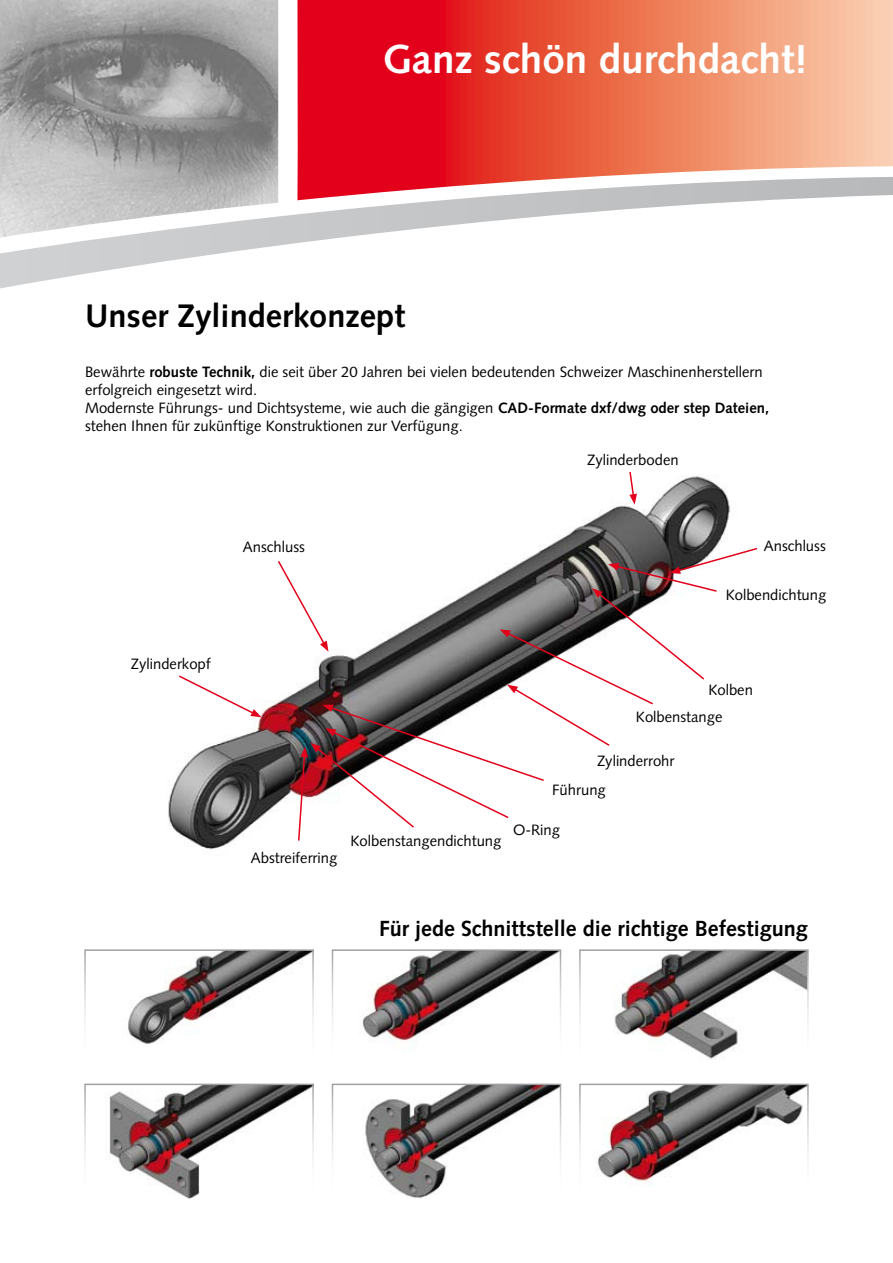
<style>
.page{position:relative;width:893px;height:1263px;background:#fff}
.page>*{position:absolute;margin:0;border:0;box-sizing:border-box;transform-origin:0 0}
.t1{font:700 40.5px "Syntax";color:#fff}
.t2{font:700 32.55px "Syntax";color:#000}
.t3{font:700 21.9px "Syntax";color:#000}
.t4{font:15px/18px "Syntax";color:#000}
.s1{font-weight:700}
</style>
<div class="page">
<svg style="left:298px;top:0;width:595px;height:177px;background:#eb5f50"></svg>
<svg style="left:0;top:177px;width:893px;height:111px"></svg>
<img style="left:0;top:0;width:288px;height:238px">
<svg style="left:278px;top:0;width:20px;height:209px"></svg>
<img style="left:168px;top:476px;width:562px;height:374px">
<img style="left:362px;top:952px;width:196px;height:93px">
<div style="left:332px;top:949px;width:229px;height:117px;border:2px solid #fff"></div>
<img style="left:365px;top:1087px;width:193px;height:110px">
<div style="left:332px;top:1084px;width:229px;height:116px;border:2px solid #fff"></div>
<img style="left:128px;top:952px;width:183px;height:92px">
<div style="left:84px;top:949px;width:230px;height:117px;border:2px solid #fff"></div>
<img style="left:614px;top:952px;width:192px;height:107px">
<div style="left:579px;top:949px;width:230px;height:117px;border:2px solid #fff"></div>
<img style="left:109px;top:1087px;width:202px;height:110px">
<div style="left:84px;top:1084px;width:230px;height:116px;border:2px solid #fff"></div>
<img style="left:598px;top:1087px;width:208px;height:99px">
<div style="left:579px;top:1084px;width:230px;height:116px;border:2px solid #fff"></div>
<svg style="left:628px;top:472px;width:9px;height:33px"></svg>
<svg style="left:177px;top:674px;width:84px;height:43px"></svg>
<svg style="left:276px;top:547px;width:481px;height:295px"></svg>
<h1 class="t1" style="left:383px;top:36px;width:427px">Ganz schön durchdacht!</h1>
<h2 class="t2" style="left:85px;top:297px;width:322px">Unser Zylinderkonzept</h2>
<p class="t4" style="left:85px;top:363px;width:686px">Bewährte <span class="s1">robuste Technik,</span> die seit über 20 Jahren bei vielen bedeutenden Schweizer Maschinenherstellern erfolgreich eingesetzt wird.<br>Modernste Führungs- und Dichtsysteme, wie auch die gängigen <span class="s1">CAD-Formate dxf/dwg oder step Dateien, </span>stehen Ihnen für zukünftige Konstruktionen zur Verfügung.</p>
<p class="t4" style="left:131px;top:655px;width:82px">Zylinderkopf</p>
<p class="t4" style="left:243px;top:538px;width:63px">Anschluss</p>
<p class="t4" style="left:587px;top:451px;width:93px">Zylinderboden</p>
<p class="t4" style="left:764px;top:537px;width:63px">Anschluss</p>
<p class="t4" style="left:726px;top:586px;width:102px">Kolbendichtung</p>
<p class="t4" style="left:251px;top:849px;width:88px">Abstreiferring</p>
<p class="t4" style="left:350px;top:832px;width:153px">Kolbenstangendichtung</p>
<p class="t4" style="left:708px;top:680px;width:46px">Kolben</p>
<p class="t4" style="left:636px;top:708px;width:88px">Kolbenstange</p>
<p class="t4" style="left:597px;top:751px;width:79px">Zylinderrohr</p>
<p class="t4" style="left:552px;top:781px;width:55px">Führung</p>
<p class="t4" style="left:513px;top:821px;width:49px">O-Ring</p>
<h3 class="t3" style="left:379px;top:916px;width:430px">Für jede Schnittstelle die richtige Befestigung</h3>
</div>
